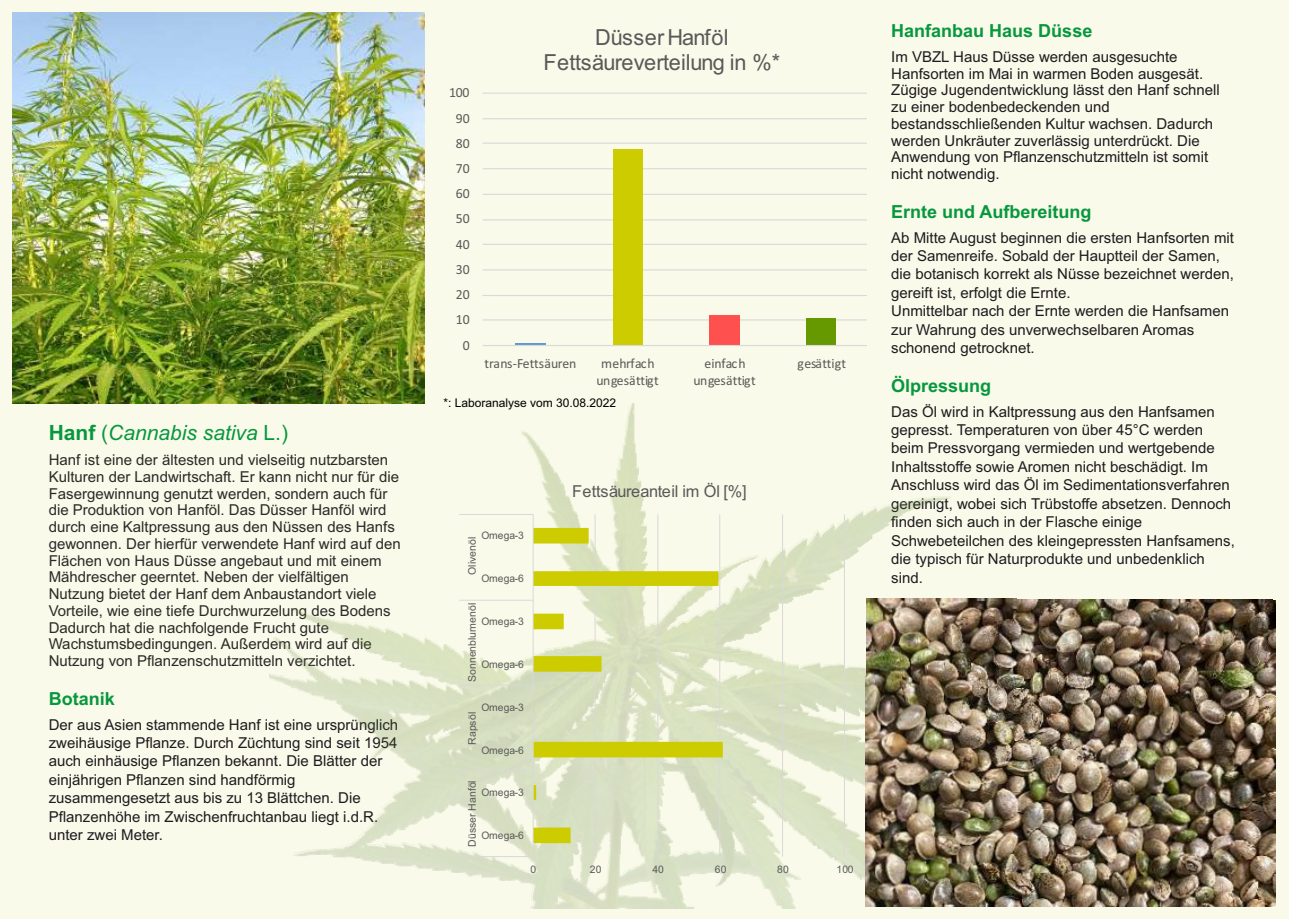
<style>
.page{position:relative;width:1289px;height:919px;background:#fff}
.page>*{position:absolute;margin:0;border:0;box-sizing:border-box;transform-origin:0 0}
.t1{font:22.05px/24.5px "Arial";letter-spacing:-.015em;color:#595959;text-align:center}
.t2{font:italic 21px "Arial";color:#07973e}
.t3{font:700 18px "Arial";color:#07973e}
.t4{font:16.5px "Arial";letter-spacing:-.015em;color:#595959}
.t5{font:15px/18.5px "Arial";color:#1f1b20}
.t6{font:15px/16.8px "Arial";color:#2b2a29}
.t7{font:13.95px/17px "Calibri";letter-spacing:-.005em;color:#595959;text-align:center}
.t8{font:12px "Arial";color:#000}
.t9{font:10.5px "Arial";color:#595959}
.t10{font:10.35px "Arial";letter-spacing:.02em;color:#595959}
.s1{font-weight:700;font-style:normal}
.s2{font-style:normal}
</style>
<div class="page">
<div style="left:0;top:0;width:1288px;height:918px;background:#f9fae9"></div>
<img style="left:269px;top:403px;width:758px;height:505px">
<img style="left:13px;top:13px;width:411px;height:390px">
<img style="left:865px;top:598px;width:410px;height:308px">
<hr style="left:482px;top:319px;width:385px;height:1px;background:#d9d9d9">
<hr style="left:482px;top:295px;width:385px;height:1px;background:#d9d9d9">
<hr style="left:482px;top:269px;width:385px;height:1px;background:#d9d9d9">
<hr style="left:482px;top:244px;width:385px;height:1px;background:#d9d9d9">
<hr style="left:482px;top:219px;width:385px;height:1px;background:#d9d9d9">
<hr style="left:482px;top:194px;width:385px;height:1px;background:#d9d9d9">
<hr style="left:482px;top:168px;width:385px;height:1px;background:#d9d9d9">
<hr style="left:482px;top:143px;width:385px;height:1px;background:#d9d9d9">
<hr style="left:482px;top:118px;width:385px;height:1px;background:#d9d9d9">
<hr style="left:482px;top:93px;width:385px;height:1px;background:#d9d9d9">
<div style="left:612px;top:149px;width:30px;height:196px;background:#cc0"></div>
<div style="left:709px;top:316px;width:31px;height:29px;background:#ff5050"></div>
<div style="left:806px;top:318px;width:30px;height:27px;background:#690"></div>
<hr style="left:515px;top:344px;width:31px;height:1px;background:#5b9bd5">
<hr style="left:482px;top:345px;width:385px;height:1px;background:#d9d9d9">
<hr style="left:594px;top:514px;width:1px;height:342px;background:#d9d9d9">
<hr style="left:657px;top:514px;width:1px;height:342px;background:#d9d9d9">
<hr style="left:719px;top:514px;width:1px;height:342px;background:#d9d9d9">
<hr style="left:782px;top:514px;width:1px;height:342px;background:#d9d9d9">
<hr style="left:844px;top:514px;width:1px;height:342px;background:#d9d9d9">
<svg style="left:533px;top:528px;width:189px;height:315px;fill:#d8e1c1"></svg>
<hr style="left:532px;top:514px;width:1px;height:342px;background:#d9d9d9">
<hr style="left:480px;top:856px;width:53px;height:1px;background:#d9d9d9">
<hr style="left:480px;top:770px;width:53px;height:1px;background:#d9d9d9">
<hr style="left:480px;top:684px;width:53px;height:1px;background:#d9d9d9">
<hr style="left:480px;top:599px;width:53px;height:1px;background:#d9d9d9">
<hr style="left:480px;top:514px;width:53px;height:1px;background:#d9d9d9">
<svg style="left:459px;top:856px;width:21px;height:1px"></svg>
<svg style="left:459px;top:770px;width:21px;height:1px"></svg>
<svg style="left:459px;top:684px;width:21px;height:1px"></svg>
<svg style="left:459px;top:599px;width:21px;height:1px"></svg>
<svg style="left:459px;top:514px;width:21px;height:1px"></svg>
<h2 class="t2" style="left:49px;top:424px;width:241px"><span class="s1">Hanf</span> <span class="s2">(</span>Cannabis sativa <span class="s2">L.)</span></h2>
<p class="t6" style="left:49px;top:452px;width:353px">Hanf ist eine der ältesten und vielseitig nutzbarsten Kulturen der Landwirtschaft. Er kann nicht nur für die Fasergewinnung genutzt werden, sondern auch für die Produktion von Hanföl. Das Düsser Hanföl wird durch eine Kaltpressung aus den Nüssen des Hanfs gewonnen. Der hierfür verwendete Hanf wird auf den Flächen von Haus Düsse angebaut und mit einem Mähdrescher geerntet. Neben der vielfältigen Nutzung bietet der Hanf dem Anbaustandort viele Vorteile, wie eine tiefe Durchwurzelung des Bodens Dadurch hat die nachfolgende Frucht gute Wachstumsbedingungen. Außerdem wird auf die Nutzung von Pflanzenschutzmitteln verzichtet.</p>
<p class="t3" style="left:49px;top:692px;width:68px">Botanik</p>
<p class="t5" style="left:49px;top:716px;width:351px">Der aus Asien stammende Hanf ist eine ursprünglich zweihäusige Pflanze. Durch Züchtung sind seit 1954 auch einhäusige Pflanzen bekannt. Die Blätter der einjährigen Pflanzen sind handförmig zusammengesetzt aus bis zu 13 Blättchen. Die Pflanzenhöhe im Zwischenfruchtanbau liegt i.d.R. unter zwei Meter.</p>
<p class="t7" style="left:449px;top:85px;width:22px">100</p>
<p class="t7" style="left:456px;top:111px;width:15px">90</p>
<p class="t7" style="left:456px;top:136px;width:15px">80</p>
<p class="t7" style="left:456px;top:161px;width:15px">70</p>
<p class="t7" style="left:456px;top:186px;width:15px">60</p>
<p class="t7" style="left:456px;top:211px;width:15px">50</p>
<p class="t7" style="left:456px;top:237px;width:15px">40</p>
<p class="t7" style="left:456px;top:262px;width:15px">30</p>
<p class="t7" style="left:456px;top:287px;width:15px">20</p>
<p class="t7" style="left:456px;top:312px;width:15px">10</p>
<p class="t7" style="left:463px;top:337px;width:8px">0</p>
<h1 class="t1" style="left:543px;top:28px;width:238px">DüsserHanföl<br>Fettsäureverteilung in %*</h1>
<p class="t7" style="left:484px;top:355px;width:93px">trans-Fettsäuren</p>
<p class="t7" style="left:596px;top:355px;width:64px">mehrfach ungesättigt</p>
<p class="t7" style="left:693px;top:355px;width:64px">einfach ungesättigt</p>
<p class="t7" style="left:797px;top:355px;width:50px">gesättigt</p>
<p class="t8" style="left:443px;top:398px;width:174px">*: Laboranalyse vom 30.08.2022</p>
<p class="t10" style="left:481px;top:532px;width:44px">Omega-3</p>
<p class="t9" style="left:468px;top:574px;width:39px;rotate:-90deg">Olivenöl</p>
<p class="t9" style="left:468px;top:682px;width:80px;rotate:-90deg">Sonnenblumenöl</p>
<p class="t9" style="left:468px;top:744px;width:34px;rotate:-90deg">Rapsöl</p>
<p class="t9" style="left:468px;top:846px;width:68px;rotate:-90deg">Düsser Hanföl</p>
<p class="t10" style="left:481px;top:574px;width:44px">Omega-6</p>
<p class="t10" style="left:481px;top:617px;width:44px">Omega-3</p>
<p class="t10" style="left:481px;top:660px;width:44px">Omega-6</p>
<p class="t10" style="left:481px;top:703px;width:44px">Omega-3</p>
<p class="t10" style="left:481px;top:746px;width:44px">Omega-6</p>
<p class="t10" style="left:481px;top:788px;width:44px">Omega-3</p>
<p class="t10" style="left:481px;top:831px;width:44px">Omega-6</p>
<p class="t4" style="left:572px;top:485px;width:176px">Fettsäureanteil im Öl [%]</p>
<p class="t10" style="left:530px;top:865px;width:7px">0</p>
<p class="t10" style="left:590px;top:865px;width:13px">20</p>
<p class="t10" style="left:652px;top:865px;width:13px">40</p>
<p class="t10" style="left:714px;top:865px;width:13px">60</p>
<p class="t10" style="left:777px;top:865px;width:13px">80</p>
<p class="t10" style="left:836px;top:865px;width:18px">100</p>
<p class="t3" style="left:891px;top:24px;width:203px">Hanfanbau Haus Düsse</p>
<p class="t5" style="left:891px;top:50px;width:330px;line-height:16.8px">Im VBZL Haus Düsse werden ausgesuchte Hanfsorten im Mai in warmen Boden ausgesät.<br>Zügige Jugendentwicklung lässt den Hanf schnell zu einer bodenbedeckenden und bestandsschließenden Kultur wachsen. Dadurch werden Unkräuter zuverlässig unterdrückt. Die Anwendung von Pflanzenschutzmitteln ist somit nicht notwendig.</p>
<p class="t3" style="left:891px;top:205px;width:202px">Ernte und Aufbereitung</p>
<p class="t5" style="left:891px;top:229px;width:344px">Ab Mitte August beginnen die ersten Hanfsorten mit der Samenreife. Sobald der Hauptteil der Samen, die botanisch korrekt als Nüsse bezeichnet werden, gereift ist, erfolgt die Ernte.<br>Unmittelbar nach der Ernte werden die Hanfsamen zur Wahrung des unverwechselbaren Aromas schonend getrocknet.</p>
<p class="t3" style="left:891px;top:379px;width:102px">Ölpressung</p>
<p class="t5" style="left:891px;top:403px;width:345px">Das Öl wird in Kaltpressung aus den Hanfsamen gepresst. Temperaturen von über 45°C werden beim Pressvorgang vermieden und wertgebende Inhaltsstoffe sowie Aromen nicht beschädigt. Im Anschluss wird das Öl im Sedimentationsverfahren gereinigt, wobei sich Trübstoffe absetzen. Dennoch finden sich auch in der Flasche einige Schwebeteilchen des kleingepressten Hanfsamens, die typisch für Naturprodukte und unbedenklich sind.</p>
</div>
